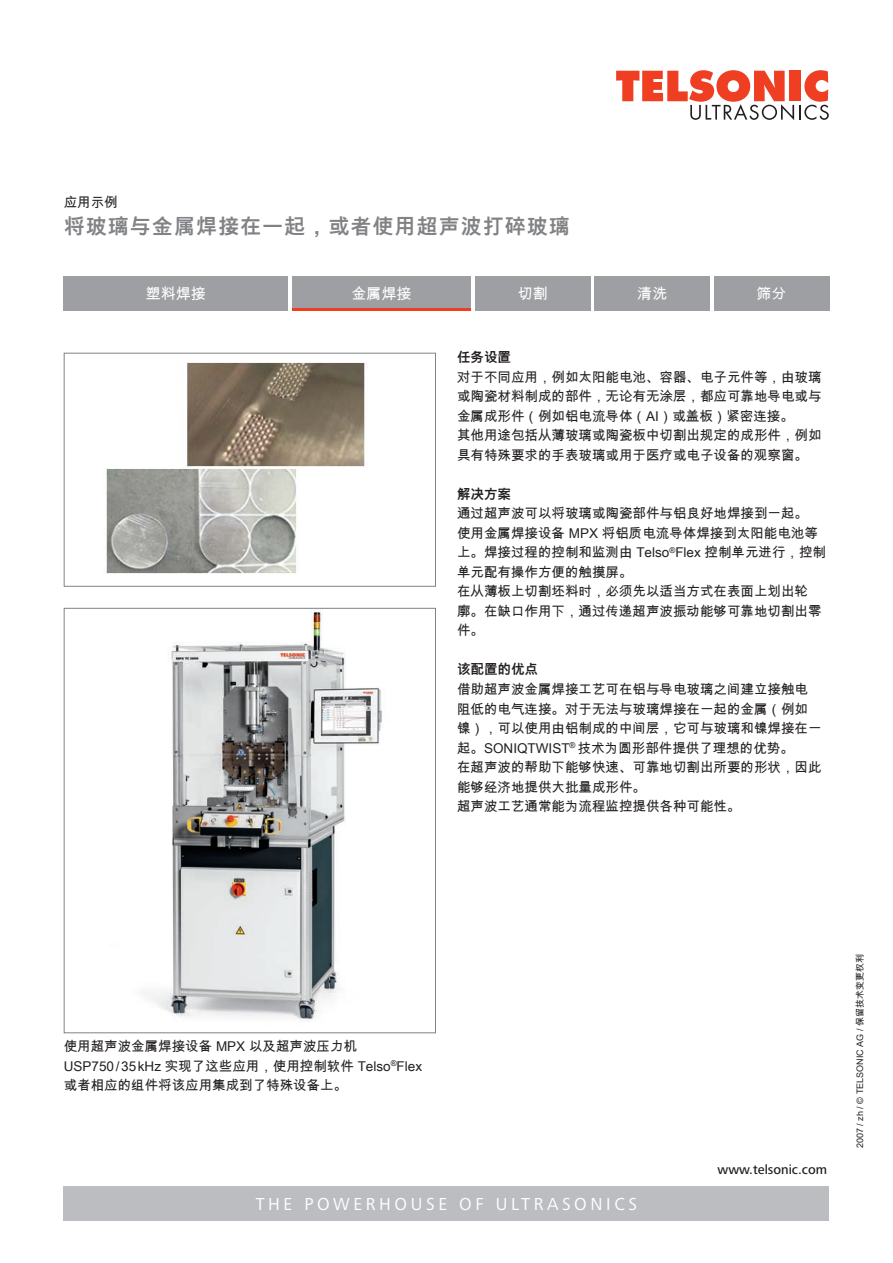
<style>
.page{position:relative;width:893px;height:1263px;background:#fff}
.page>*{position:absolute;margin:0;border:0;box-sizing:border-box;transform-origin:0 0}
.Haupttitel_grau{font:700 21px "Arial Unicode MS";letter-spacing:.05em;color:#808285}
.t1{font:18px "Frutiger Next LTW1 G";letter-spacing:.2em;color:#fff}
.Portfoliotitel{font:15px "Arial Unicode MS";color:#fff}
.Lauftext_9_13pt{font:13.5px/19.5px "Arial Unicode MS";color:#231f20}
.Lauftext_9_13pt__med{font:13.5px/19.5px "Arial Unicode MS";color:#231f20;text-align:justify}
.t2{font:500 13.5px "Frutiger Next LTW1 G";color:#231f20}
.Lauftext_9_13pt__med-2{font:700 13.5px "Arial Unicode MS";color:#231f20}
.Subtitel_schwarz{font:13.5px "Arial Unicode MS";color:#231f20}
.Version_6_7pt{font:9px "Arial Unicode MS";color:#231f20}
</style>
<div class="page">
<div style="left:64px;top:276px;width:224px;height:34px;background:#9d9fa2"></div>
<div style="left:292px;top:276px;width:179px;height:34px;background:#9d9fa2"></div>
<div style="left:475px;top:276px;width:115px;height:34px;background:#9d9fa2"></div>
<div style="left:595px;top:276px;width:115px;height:34px;background:#9d9fa2"></div>
<div style="left:714px;top:276px;width:115px;height:34px;background:#9d9fa2"></div>
<hr style="left:292px;top:308px;width:179px;height:2px;background:#ef3e22">
<svg style="left:616px;top:70px;width:213px;height:50px"></svg>
<div style="left:64px;top:1186px;width:765px;height:34px;background:#bcbdc0"></div>
<svg style="left:63px;top:352px;width:373px;height:235px"></svg>
<svg style="left:63px;top:607px;width:373px;height:426px"></svg>
<img style="left:104px;top:362px;width:265px;height:212px">
<p class="Subtitel_schwarz" style="left:64px;top:192px;width:55px">应用示例</p>
<p class="Haupttitel_grau" style="left:64px;top:211px;width:508px">将玻璃与金属焊接在一起，或者使用超声波打碎玻璃</p>
<p class="Portfoliotitel" style="left:146px;top:283px;width:61px">塑料焊接</p>
<p class="Portfoliotitel" style="left:352px;top:283px;width:61px">金属焊接</p>
<p class="Portfoliotitel" style="left:518px;top:283px;width:31px">切割</p>
<p class="Portfoliotitel" style="left:637px;top:283px;width:31px">清洗</p>
<p class="Portfoliotitel" style="left:757px;top:283px;width:32px">筛分</p>
<p class="Lauftext_9_13pt__med-2" style="left:457px;top:348px;width:55px">任务设置</p>
<p class="Lauftext_9_13pt__med" style="left:457px;top:367px;width:366px">对于不同应用，例如太阳能电池、容器、电子元件等，由玻璃或陶瓷材料制成的部件，无论有无涂层，都应可靠地导电或与金属成形件（例如铝电流导体（AI）或盖板）紧密连接。</p>
<p class="Lauftext_9_13pt__med" style="left:457px;top:426px;width:366px">其他用途包括从薄玻璃或陶瓷板中切割出规定的成形件，例如具有特殊要求的手表玻璃或用于医疗或电子设备的观察窗。</p>
<p class="Lauftext_9_13pt__med-2" style="left:457px;top:484px;width:55px">解决方案</p>
<p class="Lauftext_9_13pt" style="left:457px;top:504px;width:370px">通过超声波可以将玻璃或陶瓷部件与铝良好地焊接到一起。<br>使用金属焊接设备 MPX 将铝质电流导体焊接到太阳能电池等上。焊接过程的控制和监测由 Telso<sup>®</sup>Flex 控制单元进行，控制单元配有操作方便的触摸屏。</p>
<p class="Lauftext_9_13pt" style="left:457px;top:582px;width:366px">在从薄板上切割坯料时，必须先以适当方式在表面上划出轮廓。在缺口作用下，通过传递超声波振动能够可靠地切割出零件。</p>
<p class="Lauftext_9_13pt__med-2" style="left:457px;top:660px;width:82px">该配置的优点</p>
<p class="Lauftext_9_13pt" style="left:457px;top:679px;width:366px">借助超声波金属焊接工艺可在铝与导电玻璃之间建立接触电阻低的电气连接。对于无法与玻璃焊接在一起的金属（例如镍），可以使用由铝制成的中间层，它可与玻璃和镍焊接在一起。SONIQTWIST<sup>®</sup> 技术为圆形部件提供了理想的优势。</p>
<p class="Lauftext_9_13pt" style="left:457px;top:757px;width:366px">在超声波的帮助下能够快速、可靠地切割出所要的形状，因此能够经济地提供大批量成形件。</p>
<p class="Lauftext_9_13pt" style="left:457px;top:796px;width:285px">超声波工艺通常能为流程监控提供各种可能性。</p>
<p class="Lauftext_9_13pt" style="left:64px;top:1036px;width:360px">使用超声波金属焊接设备 MPX 以及超声波压力机<br>USP750/35kHz 实现了这些应用，使用控制软件 Telso<sup>®</sup>Flex或者相应的组件将该应用集成到了特殊设备上。</p>
<h2 class="t1" style="left:256px;top:1194px;width:383px">THE POWERHOUSE OF ULTRASONICS</h2>
<p class="t2" style="left:717px;top:1161px;width:111px">www.telsonic.com</p>
<p class="Version_6_7pt" style="left:853px;top:1148px;width:195px;rotate:-90deg">2007 / zh / © TELSONIC AG / 保留技术变更权利</p>
</div>
